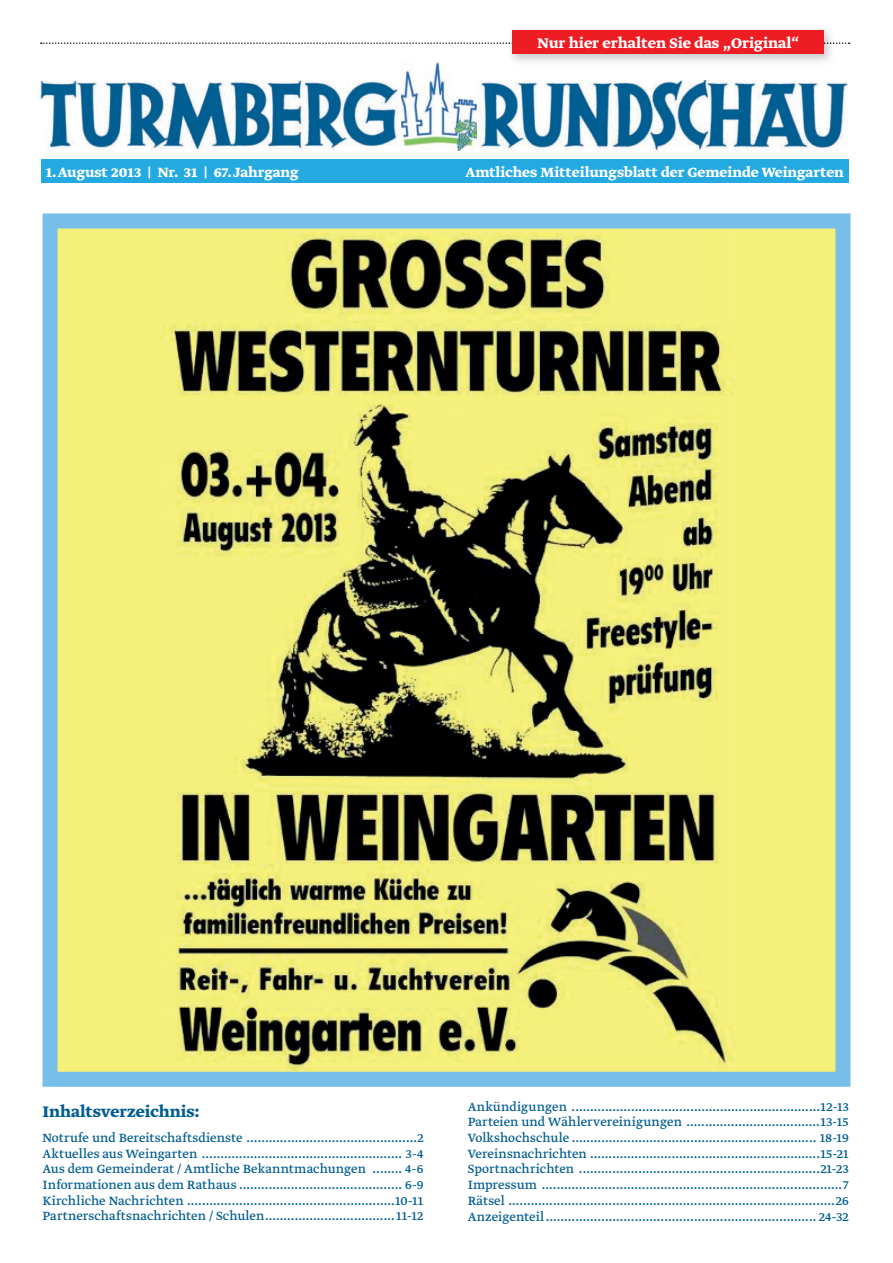
<style>
.page{position:relative;width:893px;height:1263px;background:#fff}
.page>*{position:absolute;margin:0;border:0;box-sizing:border-box;transform-origin:0 0}
.t1{font:700 18px "Greta Text Std";color:#005d91}
.t2{font:700 16.5px "Greta Text Std";color:#fff}
.t3{font:700 15.75px "Greta Text Std";color:#fff}
.t4{font:14.1px/15.8px "Greta Text Std";letter-spacing:.005em;color:#005d91;text-align:justify}
</style>
<div class="page">
<svg style="left:41px;top:42px;width:809px;height:2px"></svg>
<div style="left:42px;top:160px;width:807px;height:23px;background:#24aae1"></div>
<img style="left:507px;top:29px;width:328px;height:33px">
<img style="left:824px;top:42px;width:10px;height:2px">
<div style="left:513px;top:31px;width:311px;height:23px;background:#ee1d23"></div>
<img style="left:401px;top:63px;width:77px;height:88px">
<img style="left:40px;top:80px;width:360px;height:71px">
<img style="left:478px;top:80px;width:369px;height:71px">
<div style="left:50px;top:221px;width:793px;height:858px;background:#f4f07a"></div>
<img style="left:159px;top:233px;width:576px;height:838px">
<div style="left:43px;top:213px;width:807px;height:874px;border:15px solid #77bee9"></div>
<p class="t2" style="left:537px;top:34px;width:264px">Nur hier erhalten Sie das „Original“</p>
<p class="t3" style="left:46px;top:163px;width:254px">1. August 2013 | Nr. 31 | 67. Jahrgang</p>
<p class="t3" style="left:465px;top:163px;width:380px">Amtliches Mitteilungsblatt der Gemeinde Weingarten</p>
<p class="t1" style="left:43px;top:1100px;width:159px">Inhaltsverzeichnis:</p>
<p class="t4" style="left:43px;top:1131px;width:383px">Notrufe und Bereitschaftsdienste ..............................................2<br>Aktuelles aus Weingarten ...................................................... 3-4<br>Aus dem Gemeinderat / Amtliche Bekanntmachungen ........ 4-6<br>Informationen aus dem Rathaus ............................................ 6-9<br>Kirchliche Nachrichten ........................................................10-11<br>Partnerschaftsnachrichten / Schulen ...................................11-12</p>
<p class="t4" style="left:468px;top:1099px;width:383px">Ankündigungen ...................................................................12-13<br>Parteien und Wählervereinigungen ....................................13-15<br>Volkshochschule .................................................................. 18-19<br>Vereinsnachrichten ..............................................................15-21<br>Sportnachrichten .................................................................21-23<br>Impressum .................................................................................7<br>Rätsel ........................................................................................26<br>Anzeigenteil ......................................................................... 24-32</p>
</div>
